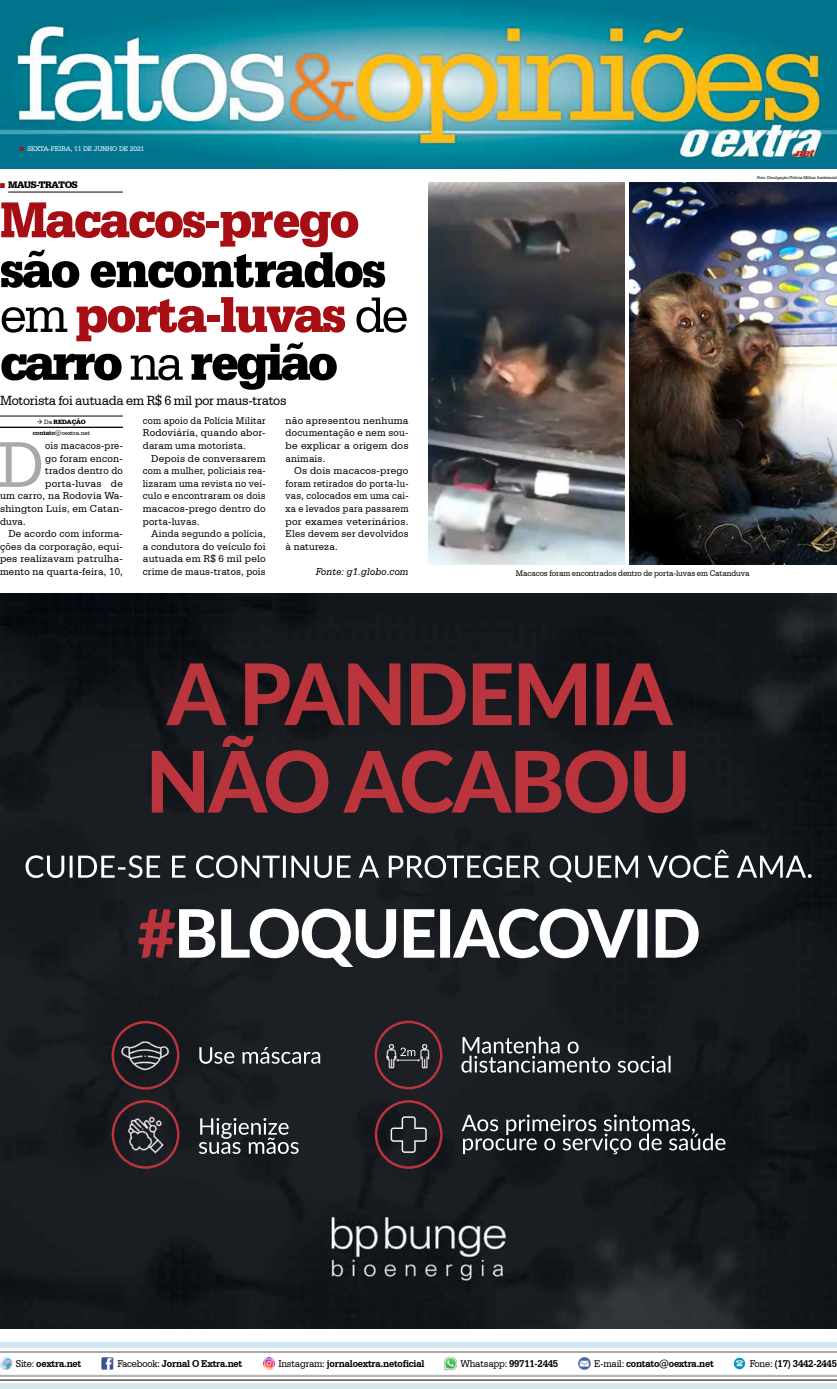
<style>
.page{position:relative;width:837px;height:1389px;background:#fff}
.page>*{position:absolute;margin:0;border:0;box-sizing:border-box;transform-origin:0 0}
.t1{font:68.7px "Serifa BT";color:#a7a9ac;scale:.95 1}
.t2{font:900 53px/46.3px "Serifa BT";letter-spacing:-.04em;color:#000;scale:.95 1}
.t3{font:900 53px "Serifa BT";letter-spacing:-.04em;color:#a70e13;scale:.95 1}
.t4{font:14px "Serifa BT";letter-spacing:-.02em;color:#000;scale:.95 1}
.t5{font:10.5px/12.6px "Serifa BT";letter-spacing:.02em;color:#000;text-align:justify}
.t6{font:10.5px/12.6px "Serifa BT";letter-spacing:.02em;color:#000;text-align:justify;scale:.94 1}
.t7{font:10.5px/12.6px "Serifa BT";letter-spacing:.02em;color:#000;text-align:justify;scale:.9 1}
.t8{font:10.5px "Serifa BT";letter-spacing:.02em;color:#000;scale:.96 1}
.t9{font:italic 10.5px "Serifa BT";letter-spacing:.02em;color:#000;scale:.95 1}
.t10{font:10.5px "Serifa BT";letter-spacing:.02em;color:#000;scale:.93 1}
.t11{font:10.5px "Serifa BT";letter-spacing:.02em;color:#000;scale:.95 1}
.t12{font:700 10.4px "Serifa BT";letter-spacing:-.02em;color:#000;scale:.94 1}
.t13{font:900 10px "Serifa BT";letter-spacing:-.04em;color:#000}
.t14{font:8.5px "Serifa BT";letter-spacing:-.01em;color:#000;scale:.95 1}
.t15{font:7px "Serifa BT";letter-spacing:-.02em;color:#fff}
.t16{font:6.5px/11.4px "Serifa BT";letter-spacing:-.02em;color:#000;text-align:center}
.t17{font:4.5px "Serifa BT";letter-spacing:-.01em;color:#000;scale:.95 1}
.s1{color:#a70e13}
.s2{font-weight:400}
.s3{font-weight:900}
.s4{font-weight:700}
</style>
<div class="page">
<div style="left:0;top:1383px;width:836px;height:6px;background:#d4e8e9"></div>
<hr style="left:0;top:1380px;width:836px;height:1px;background:#000">
<img style="left:0;top:0;width:836px;height:169px">
<hr style="left:8px;top:192px;width:115px;height:1px;background:#000">
<img style="left:0;top:593px;width:836px;height:735px">
<img style="left:374px;top:1100px;width:68px;height:69px">
<img style="left:390px;top:1116px;width:36px;height:37px">
<img style="left:374px;top:1021px;width:68px;height:68px">
<img style="left:112px;top:1100px;width:67px;height:69px">
<img style="left:112px;top:1021px;width:67px;height:69px">
<img style="left:428px;top:182px;width:195px;height:382px">
<img style="left:629px;top:182px;width:207px;height:382px">
<hr style="left:0;top:416px;width:123px;height:1px;background:#000">
<hr style="left:0;top:427px;width:123px;height:1px;background:#000">
<div style="left:0;top:1342px;width:836px;height:6px;background:#d2e7f2"></div>
<svg style="left:101px;top:1358px;width:12px;height:11px"></svg>
<svg style="left:0;top:1357px;width:12px;height:12px"></svg>
<svg style="left:263px;top:1358px;width:12px;height:11px"></svg>
<svg style="left:578px;top:1358px;width:12px;height:11px"></svg>
<svg style="left:733px;top:1358px;width:12px;height:12px"></svg>
<div style="left:443px;top:1357px;width:15px;height:14px;background:#000;opacity:.1"></div>
<svg style="left:444px;top:1357px;width:12px;height:12px"></svg>
<hr style="left:0;top:1351px;width:836px;height:1px;background:#a7a9ac">
<hr style="left:0;top:1352px;width:836px;height:1px;background:#a7a9ac">
<hr style="left:0;top:1375px;width:836px;height:1px;background:#a7a9ac">
<hr style="left:0;top:1376px;width:836px;height:1px;background:#a7a9ac">
<p class="t15" style="left:20px;top:145px;width:126px"><span class="s1">→</span> SEXTA-FEIRA, 11 DE JUNHO DE 2021</p>
<p class="t13" style="left:0;top:179px;width:79px"><span class="s1">→</span> MAUS-TRATOS</p>
<h2 class="t3" style="left:0;top:187px;width:380px">Macacos-prego</h2>
<h2 class="t2" style="left:0;top:245px;width:431px">são encontrados <span class="s2">em</span> <span class="s1">porta-luvas</span> <span class="s2">de </span>carro <span class="s2">na</span> região</h2>
<h3 class="t4" style="left:0;top:392px;width:303px">Motorista foi autuada em R$ 6 mil por maus-tratos</h3>
<h1 class="t1" style="left:-2px;top:423px;width:49px">D</h1>
<p class="t10" style="left:45px;top:439px;width:85px">ois macacos-pre-</p>
<p class="t17" style="left:756px;top:175px;width:86px">Foto: Divulgação/Polícia Militar Ambiental</p>
<p class="t7" style="left:143px;top:414px;width:138px">com apoio da Polícia Militar Rodoviária, quando abor&shy;daram uma motorista.</p>
<p class="t5" style="left:143px;top:452px;width:124px;text-indent:9px">Depois de conversarem com a mulher, policiais rea&shy;lizaram uma revista no veí&shy;culo e encontraram os dois macacos-prego dentro do porta-luvas.</p>
<p class="t6" style="left:143px;top:527px;width:132px;text-indent:9px">Ainda segundo a polícia, a condutora do veículo foi autuada em R$ 6 mil pelo crime de maus-tratos, pois</p>
<p class="t5" style="left:285px;top:414px;width:124px">não apresentou nenhuma documentação e nem sou&shy;be explicar a origem dos animais.</p>
<p class="t5" style="left:285px;top:464px;width:124px;text-indent:9px">Os dois macacos-prego foram retirados do porta-lu&shy;vas, colocados em uma cai&shy;xa e levados para passarem por exames veterinários.<br>Eles devem ser devolvidos à natureza.</p>
<p class="t9" style="left:316px;top:565px;width:99px">Fonte: g1.globo.com</p>
<p class="t14" style="left:516px;top:568px;width:247px">Macacos foram encontrados dentro de porta-luvas em Catanduva</p>
<p class="t16" style="left:33px;top:416px;width:59px">→ Da <span class="s3">Redação </span><span class="s4">contato</span>@oextra.net</p>
<p class="t5" style="left:45px;top:452px;width:79px">go foram encon-</p>
<p class="t8" style="left:45px;top:465px;width:82px">trados dentro do</p>
<p class="t5" style="left:45px;top:477px;width:79px">porta-luvas de</p>
<p class="t5" style="left:0;top:490px;width:124px">um carro, na Rodovia Wa-</p>
<p class="t5" style="left:0;top:502px;width:124px">shington Luís, em Catan-</p>
<p class="t11" style="left:0;top:515px;width:29px">duva.</p>
<p class="t5" style="left:9px;top:527px;width:116px">De acordo com informa-</p>
<p class="t5" style="left:0;top:540px;width:124px">ções da corporação, equi-</p>
<p class="t5" style="left:0;top:553px;width:124px">pes realizavam patrulha-</p>
<p class="t8" style="left:0;top:565px;width:129px">mento na quarta-feira, 10,</p>
<p class="t12" style="left:16px;top:1357px;width:71px"><span class="s2">Site:</span> oextra.net</p>
<p class="t12" style="left:117px;top:1357px;width:134px"><span class="s2">Facebook:</span> Jornal O Extra.net</p>
<p class="t12" style="left:278px;top:1357px;width:157px"><span class="s2">Instagram:</span> jornaloextra.netoficial</p>
<p class="t12" style="left:460px;top:1357px;width:105px"><span class="s2">Whatsapp:</span> 99711-2445</p>
<p class="t12" style="left:594px;top:1357px;width:129px"><span class="s2">E-mail:</span> contato@oextra.net</p>
<p class="t12" style="left:749px;top:1357px;width:94px"><span class="s2">Fone:</span> (17) 3442-2445</p>
</div>
